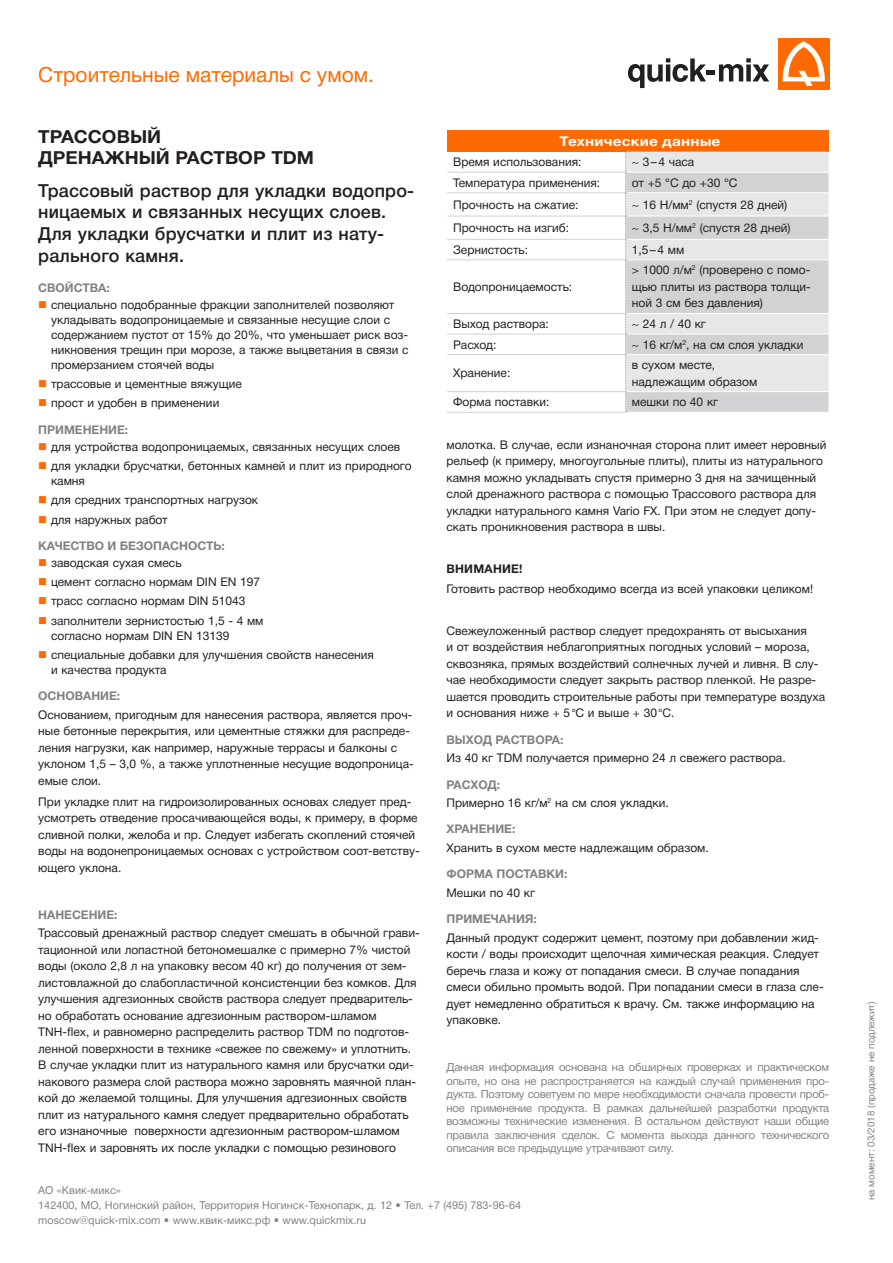
<style>
.page{position:relative;width:893px;height:1263px;background:#fff}
.page>*{position:absolute;margin:0;border:0;box-sizing:border-box;transform-origin:0 0}
.t1{font:21px "Helvetica Neue Cyr";color:#ff6a00}
.t2{font:500 18px/21.6px "Helvetica Neue Cyr";letter-spacing:.01em;color:#231f20}
.t3{font:700 18px/21.6px "Helvetica Neue Cyr";color:#231f20;scale:1.05 1}
.t4{font:700 13.5px "Helvetica Neue Cyr";letter-spacing:.02em;color:#fff;scale:1.13 1}
.t5{font:12px/16.5px "Helvetica Neue Cyr";color:#231f20}
.t6{font:700 12px/26.2px "Helvetica Neue Cyr";color:#808285}
.t7{font:700 12px "Helvetica Neue Cyr";color:#231f20}
.t8{font:11.25px/13.5px "Helvetica Neue Cyr";letter-spacing:-.02em;color:#808285;text-align:justify}
.t9{font:10.8px/15px "Helvetica Neue Cyr";color:#808285}
.t10{font:9.75px "Helvetica Neue Cyr";color:#808285}
.s1{color:#ff6a00}
.s2{font-weight:700;color:#808285}
.s3{font-weight:400;color:#231f20}
.s4{font-family:"Myriad Pro"}
</style>
<div class="page">
<div style="left:447px;top:130px;width:381px;height:22px;background:#ff6a00"></div>
<div style="left:627px;top:152px;width:201px;height:20px;background:#e6e7e9"></div>
<svg style="left:627px;top:173px;width:201px;height:239px;background:#dadbdd"></svg>
<svg style="left:625px;top:152px;width:2px;height:260px"></svg>
<hr style="left:447px;top:172px;width:178px;height:1px;background:#d1d2d4">
<hr style="left:447px;top:192px;width:178px;height:1px;background:#d1d2d4">
<hr style="left:447px;top:216px;width:178px;height:1px;background:#d1d2d4">
<hr style="left:447px;top:239px;width:178px;height:1px;background:#d1d2d4">
<hr style="left:447px;top:259px;width:178px;height:1px;background:#d1d2d4">
<hr style="left:447px;top:313px;width:178px;height:1px;background:#d1d2d4">
<hr style="left:447px;top:334px;width:178px;height:1px;background:#d1d2d4">
<hr style="left:447px;top:354px;width:178px;height:1px;background:#d1d2d4">
<hr style="left:447px;top:391px;width:178px;height:1px;background:#d1d2d4">
<hr style="left:447px;top:412px;width:179px;height:1px;background:#d1d2d4">
<hr style="left:626px;top:172px;width:202px;height:1px;background:#fff">
<hr style="left:626px;top:192px;width:202px;height:1px;background:#fff">
<hr style="left:626px;top:216px;width:202px;height:1px;background:#fff">
<hr style="left:626px;top:239px;width:202px;height:1px;background:#fff">
<hr style="left:626px;top:259px;width:202px;height:1px;background:#fff">
<hr style="left:626px;top:313px;width:202px;height:1px;background:#fff">
<hr style="left:626px;top:334px;width:202px;height:1px;background:#fff">
<hr style="left:626px;top:354px;width:202px;height:1px;background:#fff">
<hr style="left:626px;top:391px;width:202px;height:1px;background:#fff">
<svg style="left:628px;top:58px;width:78px;height:30px"></svg>
<div style="left:706px;top:70px;width:8px;height:5px;background:#231f20"></div>
<svg style="left:719px;top:58px;width:50px;height:23px"></svg>
<div style="left:778px;top:38px;width:51px;height:51px;background:#ff6a00"></div>
<svg style="left:782px;top:41px;width:43px;height:45px"></svg>
<h1 class="t1" style="left:38px;top:63px;width:337px">Строительные материалы с умом.</h1>
<h2 class="t3" style="left:38px;top:126px;width:264px">Трассовый<br>дренажный раствор TDM</h2>
<h2 class="t2" style="left:38px;top:180px;width:378px">Трассовый раствор для укладки водопро&shy;ницаемых и связанных несущих слоев.<br>Для укладки брусчатки и плит из нату&shy;рального камня.</h2>
<p class="t6" style="left:38px;top:275px;width:73px">Свойства:</p>
<p class="t5" style="left:51px;top:297px;width:359px;line-height:15px;text-indent:-13px"><span class="s1">■</span> специально подобранные фракции заполнителей позволяют укладывать водопроницаемые и связанные несущие слои с содержанием пустот от 15% до 20%, что уменьшает риск воз&shy;никновения трещин при морозе, а также выцветания в связи с промерзанием стоячей воды</p>
<p class="t5" style="left:38px;top:376px;width:205px"><span class="s1">■</span> трассовые и цементные вяжущие</p>
<p class="t5" style="left:38px;top:390px;width:183px;line-height:26.2px"><span class="s1">■</span> прост и удобен в применении<br><span class="s2">Применение:</span></p>
<p class="t5" style="left:38px;top:438px;width:364px"><span class="s1">■</span> для устройства водопроницаемых, связанных несущих слоев</p>
<p class="t5" style="left:51px;top:458px;width:362px;line-height:15px;text-indent:-13px"><span class="s1">■</span> для укладки брусчатки, бетонных камней и плит из природного камня</p>
<p class="t5" style="left:38px;top:492px;width:221px"><span class="s1">■</span> для средних транспортных нагрузок</p>
<p class="t6" style="left:38px;top:506px;width:188px"><span class="s1">■</span> <span class="s3">для наружных работ<br></span>Качество и безопасность:</p>
<p class="t5" style="left:38px;top:555px;width:145px"><span class="s1">■</span> заводская сухая смесь</p>
<p class="t5" style="left:38px;top:574px;width:223px"><span class="s1">■</span> цемент согласно нормам DIN EN 197</p>
<p class="t5" style="left:38px;top:593px;width:209px"><span class="s1">■</span> трасс согласно нормам DIN 51043</p>
<p class="t5" style="left:51px;top:613px;width:214px;line-height:15px;text-indent:-13px"><span class="s1">■</span> заполнители зернистостью 1,5 - 4 мм согласно нормам DIN EN 13139</p>
<p class="t5" style="left:51px;top:647px;width:325px;line-height:15px;text-indent:-13px"><span class="s1">■</span> специальные добавки для улучшения свойств нанесения и качества продукта</p>
<p class="t6" style="left:38px;top:683px;width:84px">Основание:</p>
<p class="t5" style="left:38px;top:706px;width:377px">Основанием, пригодным для нанесения раствора, является проч&shy;ные бетонные перекрытия, или цементные стяжки для распреде&shy;ления нагрузки, как например, наружные террасы и балконы с уклоном 1,5 – 3,0 %, а также уплотненные несущие водопроница&shy;емые слои.</p>
<p class="t5" style="left:38px;top:793px;width:383px">При укладке плит на гидроизолированных основах следует пред&shy;усмотреть отведение просачивающейся воды, к примеру, в форме сливной полки, желоба и пр. Следует избегать скоплений стоячей воды на водонепроницаемых основах с устройством соот-ветству&shy;ющего уклона.</p>
<p class="t6" style="left:38px;top:901px;width:81px">Нанесение:</p>
<p class="t5" style="left:38px;top:925px;width:383px">Трассовый дренажный раствор следует смешать в обычной грави&shy;тационной или лопастной бетономешалке с примерно 7% чистой воды (около 2,8 л на упаковку весом 40 кг) до получения от зем&shy;листовлажной до слабопластичной консистенции без комков. Для улучшения адгезионных свойств раствора следует предваритель&shy;но обработать основание адгезионным раствором-шламом TNH-flex, и равномерно распределить раствор TDM по подготов&shy;ленной поверхности в технике «свежее по свежему» и уплотнить.<br>В случае укладки плит из натурального камня или брусчатки оди&shy;накового размера слой раствора можно заровнять маячной план&shy;кой до желаемой толщины. Для улучшения адгезионных свойств плит из натурального камня следует предварительно обработать его изнаночные поверхности адгезионным раствором-шламом TNH-flex и заровнять их после укладки с помощью резинового</p>
<p class="t4" style="left:559px;top:133px;width:144px">Технические данные</p>
<p class="t5" style="left:453px;top:154px;width:130px">Время использования:</p>
<p class="t5" style="left:632px;top:154px;width:64px">~ 3–4 часа</p>
<p class="t5" style="left:453px;top:174px;width:149px">Температура применения:</p>
<p class="t5" style="left:632px;top:174px;width:107px">от +5 °С до +30 °С</p>
<p class="t5" style="left:453px;top:196px;width:127px">Прочность на сжатие:</p>
<p class="t5" style="left:632px;top:196px;width:157px">~ 16 Н/мм<sup>2</sup> (спустя 28 дней)</p>
<p class="t5" style="left:453px;top:220px;width:117px">Прочность на изгиб:</p>
<p class="t5" style="left:632px;top:220px;width:160px">~ 3,5 Н/мм<sup>2</sup> (спустя 28 дней)</p>
<p class="t5" style="left:453px;top:241px;width:76px">Зернистость:</p>
<p class="t5" style="left:632px;top:241px;width:54px">1,5–4 мм</p>
<p class="t5" style="left:453px;top:279px;width:121px">Водопроницаемость:</p>
<p class="t5" style="left:632px;top:262px;width:180px;text-align:justify">&gt; 1000 л/м<sup>2</sup> (проверено с помо&shy;щью плиты из раствора толщи&shy;ной 3 см без давления)</p>
<p class="t5" style="left:453px;top:316px;width:97px">Выход раствора:</p>
<p class="t5" style="left:632px;top:316px;width:76px">~ 24 л / 40 кг</p>
<p class="t5" style="left:453px;top:336px;width:45px">Расход:</p>
<p class="t5" style="left:632px;top:336px;width:173px">~ 16 кг/м<sup>2</sup>, на см слоя укладки</p>
<p class="t5" style="left:453px;top:365px;width:59px">Хранение:</p>
<p class="t5" style="left:632px;top:357px;width:127px">в сухом месте, надлежащим образом</p>
<p class="t5" style="left:453px;top:394px;width:98px">Форма поставки:</p>
<p class="t5" style="left:632px;top:394px;width:88px">мешки по 40 кг</p>
<p class="t5" style="left:446px;top:436px;width:381px">молотка. В случае, если изнаночная сторона плит имеет неровный рельеф (к примеру, многоугольные плиты), плиты из натурального камня можно укладывать спустя примерно 3 дня на зачищенный слой дренажного раствора с помощью Трассового раствора для укладки натурального камня Vario FX. При этом не следует допу&shy;скать проникновения раствора в швы.</p>
<p class="t7" style="left:446px;top:562px;width:78px">Внимание!</p>
<p class="t5" style="left:446px;top:581px;width:368px">Готовить раствор необходимо всегда из всей упаковки целиком!</p>
<p class="t5" style="left:446px;top:623px;width:380px">Свежеуложенный раствор следует предохранять от высыхания<br>и от воздействия неблагоприятных погодных условий – мороза, сквозняка, прямых воздействий солнечных лучей и ливня. В слу&shy;чае необходимости следует закрыть раствор пленкой. Не разре&shy;шается проводить строительные работы при температуре воздуха и основания ниже + 5<span class="s4">°</span>С и выше + 30<span class="s4">°</span>С.</p>
<p class="t6" style="left:446px;top:726px;width:118px">Выход раствора:</p>
<p class="t5" style="left:446px;top:750px;width:341px">Из 40 кг TDM получается примерно 24 л свежего раствора.</p>
<p class="t5" style="left:446px;top:775px;width:224px;line-height:18.6px"><span class="s2">Расход:<br></span>Примерно 16 кг/м<sup>2</sup> на см слоя укладки.</p>
<p class="t6" style="left:446px;top:816px;width:70px">Хранение:</p>
<p class="t5" style="left:446px;top:840px;width:264px">Хранить в сухом месте надлежащим образом.</p>
<p class="t6" style="left:446px;top:861px;width:122px">Форма поставки:</p>
<p class="t5" style="left:446px;top:884px;width:90px">Мешки по 40 кг</p>
<p class="t6" style="left:446px;top:906px;width:92px">Примечания:</p>
<p class="t5" style="left:446px;top:929px;width:379px">Данный продукт содержит цемент, поэтому при добавлении жид&shy;кости / воды происходит щелочная химическая реакция. Следует беречь глаза и кожу от попадания смеси. В случае попадания смеси обильно промыть водой. При попадании смеси в глаза сле&shy;дует немедленно обратиться к врачу. См. также информацию на упаковке.</p>
<p class="t8" style="left:446px;top:1060px;width:384px">Данная информация основана на обширных проверках и практическом опыте, но она не распространяется на каждый случай применения про&shy;дукта. Поэтому советуем по мере необходимости сначала провести проб&shy;ное применение продукта. В рамках дальнейшей разработки продукта возможны технические изменения. В остальном действуют наши общие правила заключения сделок. С момента выхода данного технического описания все предыдущие утрачивают силу.</p>
<p class="t9" style="left:38px;top:1182px;width:484px">АО «Квик-микс»<br>142400, МО, Ногинский район, Территория Ногинск-Технопарк, д. 12 • Тел. +7 (495) 783-96-64 moscow@quick-mix.com • www.квик-микс.рф • www.quickmix.ru</p>
<p class="t10" style="left:866px;top:1200px;width:200px;rotate:-90deg">на момент: 03/2018 (продаже не подлежит)</p>
</div>
